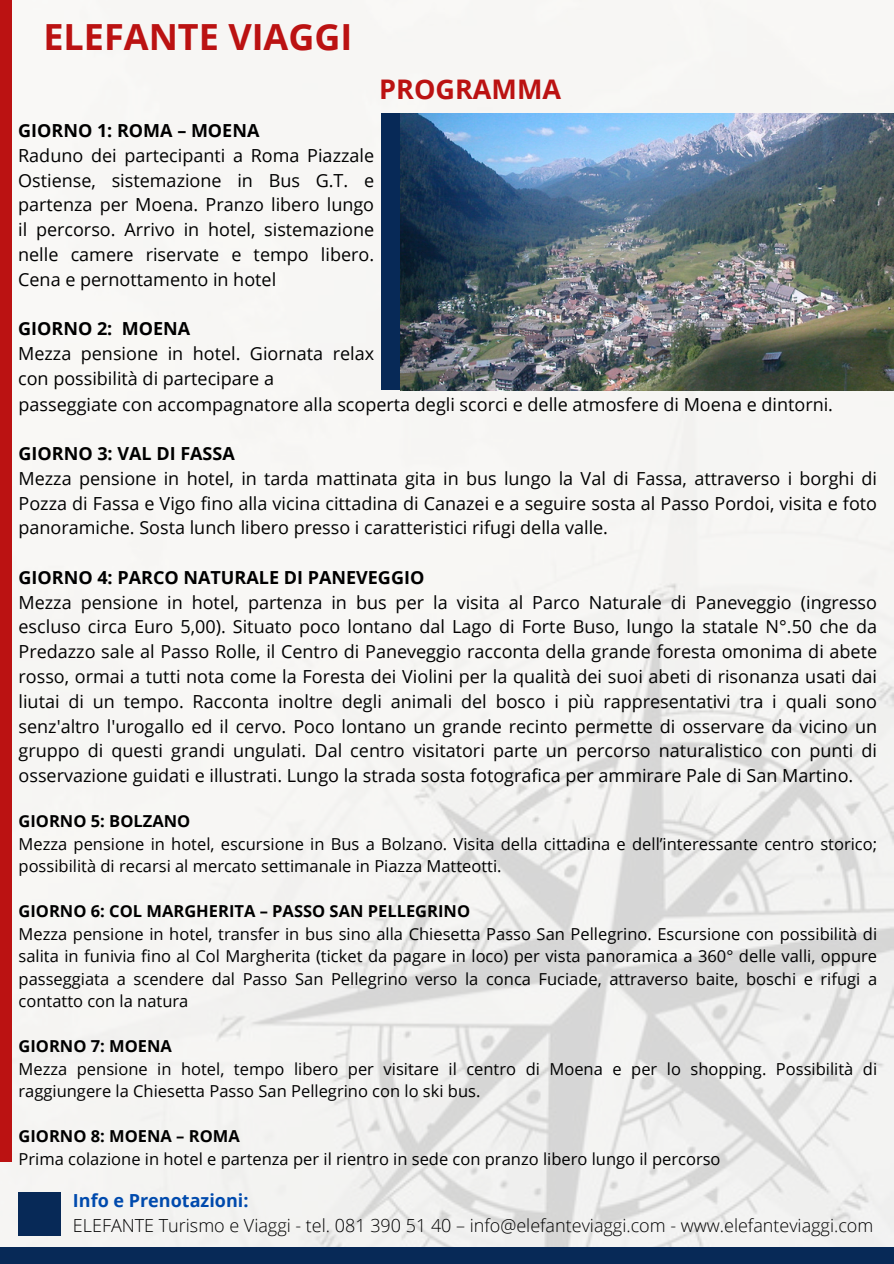
<style>
.page{position:relative;width:894px;height:1264px;background:#fff}
.page>*{position:absolute;margin:0;border:0;box-sizing:border-box;transform-origin:0 0}
.t1{font:700 36px "Open Sans";color:#bb1212}
.t2{font:700 27px "Open Sans";color:#bb1212}
.t3{font:18px/24.8px "Open Sans";color:#000;text-align:justify}
.t4{font:300 18px "Open Sans";color:#000}
.t5{font:700 18px "Open Sans";color:#000}
.t6{font:700 18px "Open Sans";color:#004aad}
.t7{font:16.5px/22.5px "Open Sans";color:#000}
.t8{font:700 16.5px "Open Sans";color:#000}
</style>
<div class="page">
<img style="left:0;top:0;width:892px;height:1247px">
<div style="left:0;top:0;width:11px;height:1161px;background:#bb1212"></div>
<div style="left:19px;top:1191px;width:42px;height:44px;background:#072957"></div>
<div style="left:0;top:1247px;width:893px;height:16px;background:#072957"></div>
<div style="left:381px;top:113px;width:56px;height:277px;background:#072957"></div>
<img style="left:400px;top:113px;width:493px;height:277px">
<p class="t1" style="left:43px;top:11px;width:310px">ELEFANTE VIAGGI</p>
<p class="t2" style="left:379px;top:70px;width:183px">PROGRAMMA</p>
<p class="t5" style="left:18px;top:118px;width:243px">GIORNO 1: ROMA – MOENA</p>
<p class="t3" style="left:18px;top:142px;width:357px">Raduno dei partecipanti a Roma Piazzale Ostiense, sistemazione in Bus G.T. e partenza per Moena. Pranzo libero lungo il percorso. Arrivo in hotel, sistemazione nelle camere riservate e tempo libero.<br>Cena e pernottamento in hotel</p>
<p class="t5" style="left:18px;top:316px;width:173px">GIORNO 2: MOENA</p>
<p class="t3" style="left:18px;top:340px;width:357px">Mezza pensione in hotel. Giornata relax con possibilità di partecipare a</p>
<p class="t3" style="left:19px;top:391px;width:815px">passeggiate con accompagnatore alla scoperta degli scorci e delle atmosfere di Moena e dintorni.</p>
<p class="t5" style="left:19px;top:441px;width:218px">GIORNO 3: VAL DI FASSA</p>
<p class="t3" style="left:19px;top:465px;width:859px">Mezza pensione in hotel, in tarda mattinata gita in bus lungo la Val di Fassa, attraverso i borghi di Pozza di Fassa e Vigo fino alla vicina cittadina di Canazei e a seguire sosta al Passo Pordoi, visita e foto panoramiche. Sosta lunch libero presso i caratteristici rifugi della valle.</p>
<p class="t5" style="left:19px;top:564px;width:407px">GIORNO 4: PARCO NATURALE DI PANEVEGGIO</p>
<p class="t3" style="left:19px;top:589px;width:859px">Mezza pensione in hotel, partenza in bus per la visita al Parco Naturale di Paneveggio (ingresso escluso circa Euro 5,00). Situato poco lontano dal Lago di Forte Buso, lungo la statale N°.50 che da Predazzo sale al Passo Rolle, il Centro di Paneveggio racconta della grande foresta omonima di abete rosso, ormai a tutti nota come la Foresta dei Violini per la qualità dei suoi abeti di risonanza usati dai liutai di un tempo. Racconta inoltre degli animali del bosco i più rappresentativi tra i quali sono senz'altro l'urogallo ed il cervo. Poco lontano un grande recinto permette di osservare da vicino un gruppo di questi grandi ungulati. Dal centro visitatori parte un percorso naturalistico con punti di osservazione guidati e illustrati. Lungo la strada sosta fotografica per ammirare Pale di San Martino.</p>
<p class="t8" style="left:19px;top:809px;width:173px">GIORNO 5: BOLZANO</p>
<p class="t7" style="left:19px;top:832px;width:859px">Mezza pensione in hotel, escursione in Bus a Bolzano. Visita della cittadina e dell’interessante centro storico; possibilità di recarsi al mercato settimanale in Piazza Matteotti.</p>
<p class="t8" style="left:19px;top:899px;width:453px">GIORNO 6: COL MARGHERITA – PASSO SAN PELLEGRINO</p>
<p class="t7" style="left:19px;top:922px;width:859px;text-align:justify">Mezza pensione in hotel, transfer in bus sino alla Chiesetta Passo San Pellegrino. Escursione con possibilità di salita in funivia fino al Col Margherita (ticket da pagare in loco) per vista panoramica a 360° delle valli, oppure passeggiata a scendere dal Passo San Pellegrino verso la conca Fuciade, attraverso baite, boschi e rifugi a contatto con la natura</p>
<p class="t8" style="left:19px;top:1034px;width:155px">GIORNO 7: MOENA</p>
<p class="t7" style="left:19px;top:1057px;width:859px">Mezza pensione in hotel, tempo libero per visitare il centro di Moena e per lo shopping. Possibilità di raggiungere la Chiesetta Passo San Pellegrino con lo ski bus.</p>
<p class="t8" style="left:19px;top:1124px;width:223px">GIORNO 8: MOENA – ROMA</p>
<p class="t7" style="left:19px;top:1147px;width:703px">Prima colazione in hotel e partenza per il rientro in sede con pranzo libero lungo il percorso</p>
<h2 class="t6" style="left:73px;top:1187px;width:177px">Info e Prenotazioni:</h2>
<p class="t4" style="left:73px;top:1212px;width:801px">ELEFANTE Turismo e Viaggi - tel. 081 390 51 40 – info@elefanteviaggi.com - www.elefanteviaggi.com</p>
</div>
